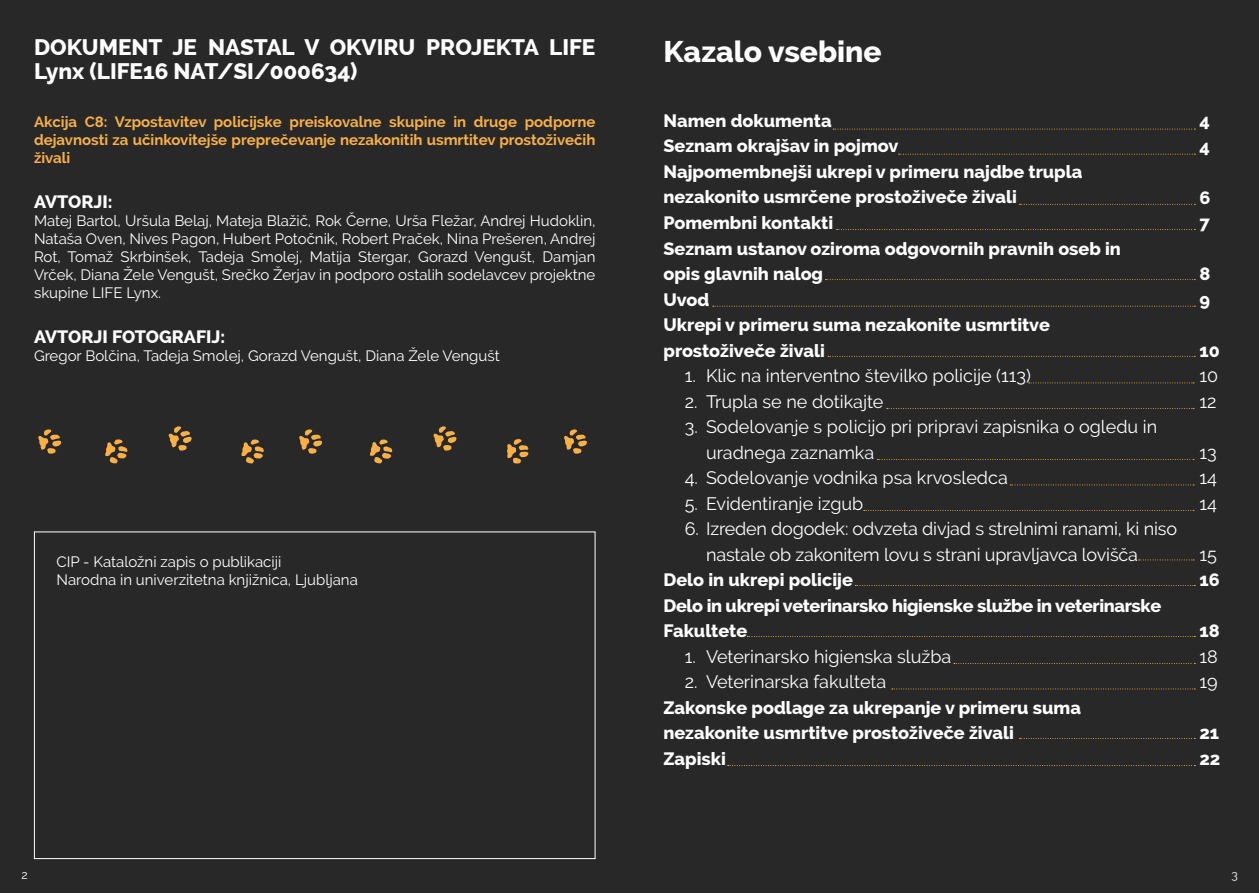
<style>
.page{position:relative;width:1259px;height:893px;background:#272827}
.page>*{position:absolute;margin:0;border:0;box-sizing:border-box;transform-origin:0 0}
.t1{font:800 30px "Raleway";color:#fff}
.t2{font:800 22.5px/24px "Raleway";color:#fff}
.t3{font:800 18px/25.5px "Raleway";color:#fff}
.t4{font:18px/25.5px "Raleway";color:#fff}
.t5{font:800 18px/25.5px "Raleway";letter-spacing:-.02em;color:#fff}
.t6{font:15px/18px "Raleway";color:#fff;text-align:justify}
.t7{font:700 15px/18px "Raleway";color:#fab042;text-align:justify}
.t8{font:12px "Raleway";color:#fff}
</style>
<div class="page">
<svg style="left:370px;top:439px;width:22px;height:24px"></svg>
<svg style="left:433px;top:426px;width:24px;height:25px"></svg>
<svg style="left:507px;top:439px;width:21px;height:25px"></svg>
<svg style="left:564px;top:429px;width:23px;height:25px"></svg>
<svg style="left:105px;top:439px;width:23px;height:24px"></svg>
<svg style="left:168px;top:426px;width:24px;height:25px"></svg>
<svg style="left:241px;top:439px;width:23px;height:24px"></svg>
<svg style="left:299px;top:429px;width:23px;height:25px"></svg>
<svg style="left:38px;top:429px;width:23px;height:25px"></svg>
<svg style="left:833px;top:129px;width:362px;height:1px"></svg>
<svg style="left:898px;top:154px;width:297px;height:1px"></svg>
<svg style="left:836px;top:229px;width:359px;height:1px"></svg>
<svg style="left:1019px;top:204px;width:176px;height:1px"></svg>
<svg style="left:713px;top:306px;width:482px;height:1px"></svg>
<svg style="left:825px;top:279px;width:370px;height:1px"></svg>
<svg style="left:828px;top:356px;width:367px;height:1px"></svg>
<svg style="left:1028px;top:383px;width:166px;height:1px"></svg>
<svg style="left:886px;top:408px;width:308px;height:1px"></svg>
<svg style="left:877px;top:459px;width:317px;height:1px"></svg>
<svg style="left:1010px;top:485px;width:184px;height:1px"></svg>
<svg style="left:864px;top:510px;width:330px;height:1px"></svg>
<svg style="left:1138px;top:560px;width:56px;height:1px"></svg>
<svg style="left:855px;top:585px;width:340px;height:1px"></svg>
<svg style="left:747px;top:636px;width:448px;height:1px"></svg>
<svg style="left:954px;top:663px;width:241px;height:1px"></svg>
<svg style="left:892px;top:689px;width:303px;height:1px"></svg>
<svg style="left:1019px;top:738px;width:176px;height:1px"></svg>
<svg style="left:727px;top:765px;width:468px;height:1px"></svg>
<h2 class="t2" style="left:34px;top:35px;width:563px">DOKUMENT JE NASTAL V OKVIRU PROJEKTA LIFE<br>Lynx (LIFE16 NAT/SI/000634)</h2>
<p class="t7" style="left:34px;top:113px;width:563px">Akcija C8: Vzpostavitev policijske preiskovalne skupine in druge podporne dejavnosti za učinkovitejše preprečevanje nezakonitih usmrtitev prostoživečih živali</p>
<p class="t3" style="left:34px;top:189px;width:80px">AVTORJI:</p>
<p class="t6" style="left:34px;top:212px;width:563px">Matej Bartol, Uršula Belaj, Mateja Blažič, Rok Černe, Urša Fležar, Andrej Hudoklin, Nataša Oven, Nives Pagon, Hubert Potočnik, Robert Praček, Nina Prešeren, Andrej Rot, Tomaž Skrbinšek, Tadeja Smolej, Matija Stergar, Gorazd Vengušt, Damjan Vrček, Diana Žele Vengušt, Srečko Žerjav in podporo ostalih sodelavcev projektne skupine LIFE Lynx.</p>
<p class="t3" style="left:34px;top:324px;width:193px">AVTORJI FOTOGRAFIJ:</p>
<p class="t6" style="left:34px;top:347px;width:467px">Gregor Bolčina, Tadeja Smolej, Gorazd Vengušt, Diana Žele Vengušt</p>
<p class="t6" style="left:57px;top:553px;width:303px">CIP - Kataložni zapis o publikaciji<br>Narodna in univerzitetna knjižnica, Ljubljana</p>
<h1 class="t1" style="left:663px;top:35px;width:220px">Kazalo vsebine</h1>
<p class="t3" style="left:663px;top:108px;width:459px">Namen dokumenta<br>Seznam okrajšav in pojmov<br>Najpomembnejši ukrepi v primeru najdbe trupla nezakonito usmrčene prostoživeče živali<br>Pomembni kontakti<br>Seznam ustanov oziroma odgovornih pravnih oseb in opis glavnih nalog<br>Uvod<br>Ukrepi v primeru suma nezakonite usmrtitve prostoživeče živali</p>
<p class="t4" style="left:685px;top:363px;width:348px">1. Klic na interventno številko policije (113)</p>
<p class="t4" style="left:685px;top:388px;width:200px">2. Trupla se ne dotikajte</p>
<p class="t4" style="left:706px;top:414px;width:453px;text-indent:-21px">3. Sodelovanje s policijo pri pripravi zapisnika o ogledu in uradnega zaznamka</p>
<p class="t4" style="left:685px;top:465px;width:324px">4. Sodelovanje vodnika psa krvosledca</p>
<p class="t4" style="left:685px;top:490px;width:180px">5. Evidentiranje izgub</p>
<p class="t4" style="left:706px;top:516px;width:472px;text-indent:-21px">6. Izreden dogodek: odvzeta divjad s strelnimi ranami, ki niso nastale ob zakonitem lovu s strani upravljavca lovišča</p>
<p class="t5" style="left:663px;top:567px;width:499px">Delo in ukrepi policije<br>Delo in ukrepi veterinarsko higienske službe in veterinarske<br>Fakultete</p>
<p class="t4" style="left:685px;top:643px;width:268px">1. Veterinarsko higienska služba</p>
<p class="t4" style="left:685px;top:669px;width:203px">2. Veterinarska fakulteta</p>
<p class="t3" style="left:663px;top:695px;width:419px">Zakonske podlage za ukrepanje v primeru suma nezakonite usmrtitve prostoživeče živali<br>Zapiski</p>
<p class="t3" style="left:1199px;top:108px;width:12px">4<br>4</p>
<p class="t3" style="left:1199px;top:185px;width:12px">6<br>7</p>
<p class="t3" style="left:1199px;top:261px;width:12px">8<br>9</p>
<p class="t3" style="left:1199px;top:338px;width:22px">10</p>
<p class="t4" style="left:1199px;top:363px;width:20px">10<br>12</p>
<p class="t4" style="left:1199px;top:440px;width:19px;text-align:justify">13<br>14<br>14</p>
<p class="t4" style="left:1199px;top:542px;width:19px">15</p>
<p class="t3" style="left:1199px;top:567px;width:22px">16</p>
<p class="t3" style="left:1199px;top:618px;width:22px">18</p>
<p class="t4" style="left:1199px;top:644px;width:20px">18<br>19</p>
<p class="t3" style="left:1199px;top:720px;width:23px">21<br>22</p>
<p class="t8" style="left:21px;top:867px;width:8px">2</p>
<p class="t8" style="left:1231px;top:867px;width:8px">3</p>
</div>
